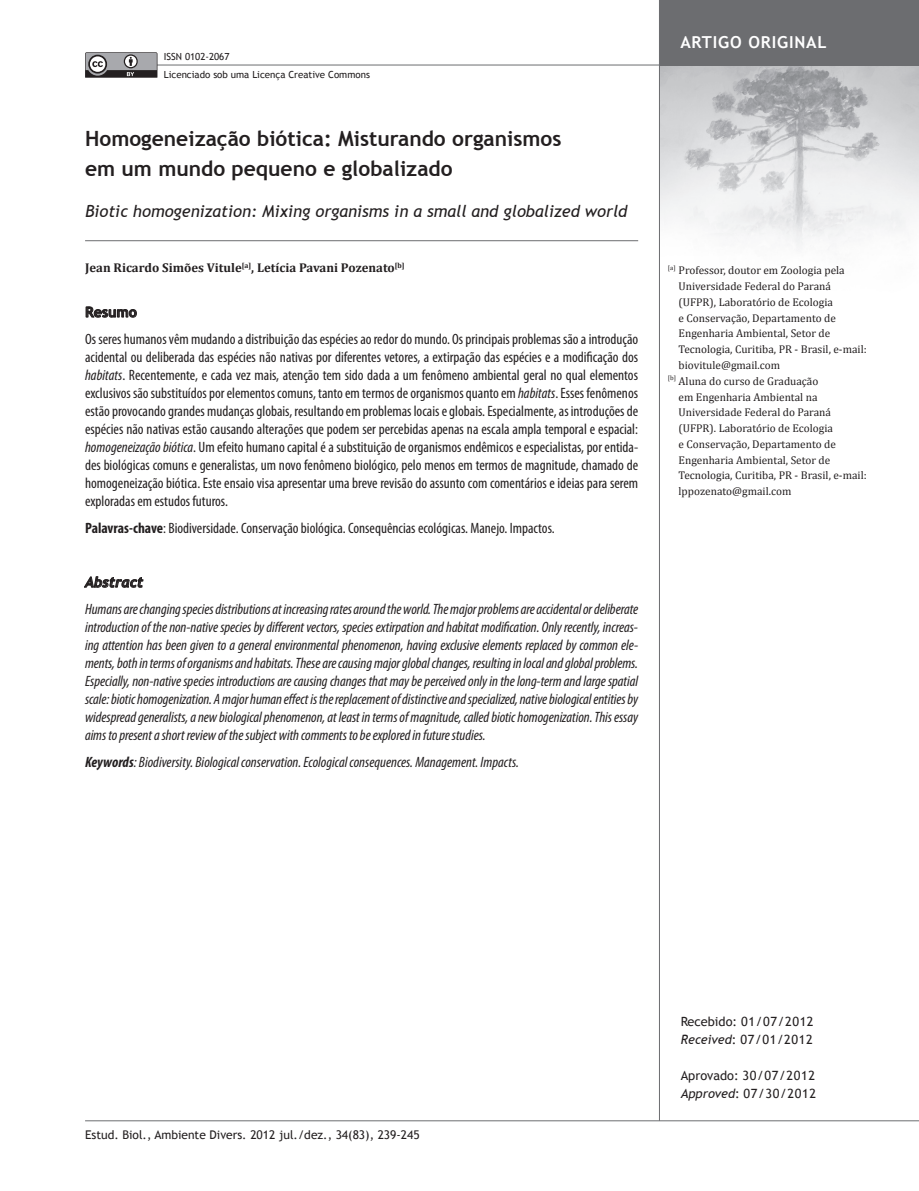
<style>
.page{position:relative;width:919px;height:1191px;background:#fff}
.page>*{position:absolute;margin:0;border:0;box-sizing:border-box;transform-origin:0 0}
.t1{font:700 21px/30px "Trebuchet MS";color:#231f20}
.t2{font:italic 16.5px "Trebuchet MS";color:#231f20}
.t3{font:700 16.5px "Trebuchet MS";color:#fff}
.t4{font:condensed 15px/18px "Myriad Pro";color:#231f20;text-align:justify}
.t5{font:italic condensed 15px/18px "Myriad Pro";color:#231f20;text-align:justify}
.t6{font:italic 700 14.25px "Trebuchet";color:#231f20}
.t7{font:700 14.25px "Trebuchet MS";color:#231f20}
.t8{font:12.75px/18px "Trebuchet MS";letter-spacing:.05em;color:#231f20}
.t9{font:700 12.75px "Cambria";color:#231f20}
.t10{font:12px "Trebuchet MS";color:#231f20}
.t11{font:11.25px "Cambria";color:#231f20}
.t12{font:9.75px/18px "Trebuchet MS";color:#231f20}
.s1{font-style:italic}
.s2{font-weight:700}
</style>
<div class="page">
<img style="left:660px;top:66px;width:258px;height:181px">
<hr style="left:85px;top:1120px;width:833px;height:1px;background:#6c6d70">
<hr style="left:659px;top:0;width:1px;height:1120px;background:#6c6d70">
<hr style="left:89px;top:65px;width:829px;height:1px;background:#6c6d70">
<div style="left:659px;top:0;width:259px;height:65px;background:#6c6d70"></div>
<svg style="left:85px;top:52px;width:72px;height:26px;background:#828184"></svg>
<hr style="left:85px;top:240px;width:553px;height:1px;background:#6c6d70">
<svg style="left:86px;top:306px;width:51px;height:11px"></svg>
<svg style="left:84px;top:576px;width:59px;height:12px"></svg>
<p class="t12" style="left:164px;top:47px;width:208px">ISSN 0102-2067<br>Licenciado sob uma Licença Creative Commons</p>
<h1 class="t1" style="left:85px;top:124px;width:478px">Homogeneização biótica: Misturando organismos em um mundo pequeno e globalizado</h1>
<p class="t2" style="left:85px;top:201px;width:544px">Biotic homogenization: Mixing organisms in a small and globalized world</p>
<p class="t9" style="left:85px;top:260px;width:321px">Jean Ricardo Simões Vitule<sup>[a]</sup>, Letícia Pavani Pozenato<sup>[b]</sup></p>
<p class="t7" style="left:85px;top:303px;width:53px">Resumo</p>
<p class="t4" style="left:85px;top:330px;width:554px">Os seres humanos vêm mudando a distribuição das espécies ao redor do mundo. Os principais problemas são a introdução acidental ou deliberada das espécies não nativas por diferentes vetores, a extirpação das espécies e a modificação dos <span class="s1">habitats</span>. Recentemente, e cada vez mais, atenção tem sido dada a um fenômeno ambiental geral no qual elementos exclusivos são substituídos por elementos comuns, tanto em termos de organismos quanto em <span class="s1">habitats</span>. Esses fenômenos estão provocando grandes mudanças globais, resultando em problemas locais e globais. Especialmente, as introduções de espécies não nativas estão causando alterações que podem ser percebidas apenas na escala ampla temporal e espacial: <span class="s1">homogeneização biótica</span>. Um efeito humano capital é a substituição de organismos endêmicos e especialistas, por entida&shy;des biológicas comuns e generalistas, um novo fenômeno biológico, pelo menos em termos de magnitude, chamado de homogeneização biótica. Este ensaio visa apresentar uma breve revisão do assunto com comentários e ideias para serem exploradas em estudos futuros.</p>
<p class="t4" style="left:85px;top:519px;width:471px"><span class="s2">Palavras-chave</span>: Biodiversidade. Conservação biológica. Consequências ecológicas. Manejo. Impactos.</p>
<p class="t6" style="left:85px;top:573px;width:60px">Abstract</p>
<p class="t5" style="left:85px;top:600px;width:554px">Humans are changing species distributions at increasing rates around the world. The major problems are accidental or deliberate introduction of the non-native species by different vectors, species extirpation and habitat modification. Only recently, increas&shy;ing attention has been given to a general environmental phenomenon, having exclusive elements replaced by common ele&shy;ments, both in terms of organisms and habitats. These are causing major global changes, resulting in local and global problems.<br>Especially, non-native species introductions are causing changes that may be perceived only in the long-term and large spatial scale: biotic homogenization. A major human effect is the replacement of distinctive and specialized, native biological entities by widespread generalists, a new biological phenomenon, at least in terms of magnitude, called biotic homogenization. This essay aims to present a short review of the subject with comments to be explored in future studies.</p>
<p class="t5" style="left:85px;top:753px;width:435px"><span class="s2">Keywords</span>: Biodiversity. Biological conservation. Ecological consequences. Management. Impacts.</p>
<p class="t3" style="left:680px;top:32px;width:79px">Artigo Origin</p>
<p class="t3" style="left:806px;top:32px;width:22px">al</p>
<p class="t11" style="left:668px;top:264px;width:178px"><sup>[a]</sup> Professor, doutor em Zoologia pela</p>
<p class="t11" style="left:678px;top:280px;width:154px">Universidade Federal do Paraná</p>
<p class="t11" style="left:678px;top:295px;width:156px">(UFPR), Laboratório de Ecologia</p>
<p class="t11" style="left:678px;top:311px;width:159px">e Conservação, Departamento de</p>
<p class="t11" style="left:678px;top:327px;width:153px">Engenharia Ambiental, Setor de</p>
<p class="t11" style="left:678px;top:343px;width:189px">Tecnologia, Curitiba, PR - Brasil, e-mail:</p>
<p class="t11" style="left:678px;top:358px;width:103px">biovitule@gmail.com</p>
<p class="t11" style="left:668px;top:374px;width:152px"><sup>[b]</sup> Aluna do curso de Graduação</p>
<p class="t11" style="left:678px;top:390px;width:140px">em Engenharia Ambiental na</p>
<p class="t11" style="left:678px;top:406px;width:154px">Universidade Federal do Paraná</p>
<p class="t11" style="left:678px;top:421px;width:156px">(UFPR). Laboratório de Ecologia</p>
<p class="t11" style="left:678px;top:437px;width:159px">e Conservação, Departamento de</p>
<p class="t11" style="left:678px;top:453px;width:153px">Engenharia Ambiental, Setor de</p>
<p class="t11" style="left:678px;top:469px;width:189px">Tecnologia, Curitiba, PR - Brasil, e-mail:</p>
<p class="t11" style="left:678px;top:484px;width:114px">lppozenato@gmail.com</p>
<p class="t10" style="left:85px;top:1127px;width:336px">Estud. Biol., Ambiente Divers. 2012 jul./dez., 34(83), 239-245</p>
<p class="t8" style="left:680px;top:1012px;width:134px">Recebido: 01/07/2012<br><span class="s1">Received</span>: 07/01/2012</p>
<p class="t8" style="left:680px;top:1066px;width:137px">Aprovado: 30/07/2012<br><span class="s1">Approved</span>: 07/30/2012</p>
</div>
